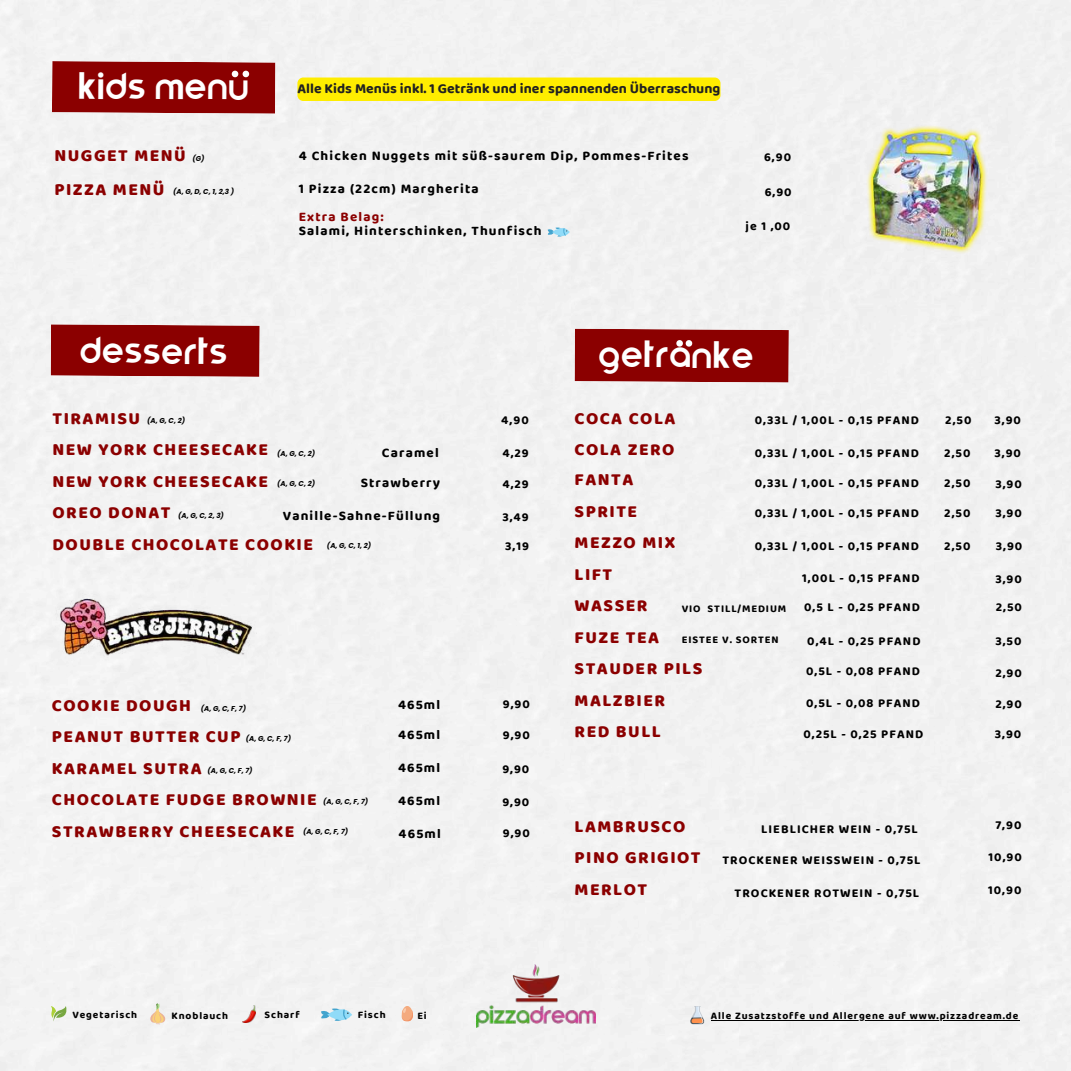
<style>
.page{position:relative;width:1071px;height:1071px;background:#f3f3f3}
.page>*{position:absolute;margin:0;border:0;box-sizing:border-box;transform-origin:0 0}
.t1{font:36.23px "Comodo";letter-spacing:.045em;color:#fff}
.t2{font:800 17.5px/31.5px "Baloo Bhai 2";letter-spacing:.085em;color:#8b0000}
.t3{font:700 14px "Baloo Bhai 2";letter-spacing:.005em;color:#212121}
.t4{font:700 13.47px/29.2px "Baloo Bhai 2";letter-spacing:.085em;color:#000}
.t5{font:700 13.47px "Baloo Bhai 2";letter-spacing:.085em;color:#8b0000}
.t6{font:700 12.25px "Baloo Bhai 2";letter-spacing:.085em;color:#000}
.t7{font:700 10.5px "Baloo Bhai 2";letter-spacing:.085em;color:#000}
.t8{font:700 10.33px "Baloo Bhai 2";letter-spacing:.085em;color:#000}
.t9{font:italic 700 7px "Poppins";color:#000}
</style>
<div class="page">
<img style="left:56px;top:593px;width:201px;height:68px">
<img style="left:846px;top:123px;width:160px;height:134px">
<svg style="left:548px;top:225px;width:22px;height:14px"></svg>
<div style="left:575px;top:329px;width:214px;height:54px;background:#8b0000"></div>
<div style="left:52px;top:61px;width:223px;height:53px;background:#8b0000"></div>
<div style="left:297px;top:78px;width:424px;height:23px;background:#ffed00;border-radius:6px"></div>
<div style="left:51px;top:324px;width:209px;height:53px;background:#8b0000"></div>
<svg style="left:321px;top:1005px;width:31px;height:20px"></svg>
<img style="left:242px;top:1005px;width:13px;height:17px">
<svg style="left:150px;top:1003px;width:15px;height:22px"></svg>
<svg style="left:51px;top:1006px;width:15px;height:15px"></svg>
<svg style="left:690px;top:1006px;width:14px;height:18px"></svg>
<hr style="left:711px;top:1020px;width:308px;height:1px;background:#000">
<svg style="left:401px;top:1006px;width:12px;height:16px"></svg>
<img style="left:476px;top:964px;width:119px;height:63px">
<h1 class="t1" style="left:79px;top:62px;width:171px">KIDS MENU</h1>
<p class="t3" style="left:297px;top:80px;width:425px">Alle Kids Menüs inkl. 1 Getränk und iner spannenden Überraschung</p>
<h2 class="t2" style="left:54px;top:139px;width:133px;line-height:33.2px">NUGGET MENÜ<br>PIZZA MENÜ</h2>
<p class="t4" style="left:299px;top:140px;width:391px">4 Chicken Nuggets mit süß-saurem Dip, Pommes-Frites</p>
<p class="t9" style="left:192px;top:153px;width:14px">(G)</p>
<p class="t9" style="left:173px;top:186px;width:63px">(A, G, D, C, 1, 2,3 )</p>
<p class="t4" style="left:299px;top:174px;width:181px">1 Pizza (22cm) Margherita</p>
<p class="t5" style="left:299px;top:208px;width:86px">Extra Belag:</p>
<p class="t4" style="left:299px;top:216px;width:244px">Salami, Hinterschinken, Thunfisch</p>
<p class="t6" style="left:764px;top:150px;width:29px">6,90</p>
<p class="t6" style="left:765px;top:184px;width:29px">6,90</p>
<p class="t6" style="left:746px;top:219px;width:46px">je 1 ,00</p>
<h1 class="t1" style="left:80px;top:327px;width:148px">DESSERTS</h1>
<h2 class="t2" style="left:52px;top:402px;width:262px">TIRAMISU<br>NEW YORK CHEESECAKE<br>NEW YORK CHEESECAKE<br>OREO DONAT<br>DOUBLE CHOCOLATE COOKIE</h2>
<p class="t9" style="left:147px;top:415px;width:39px">(A, G, C, 2)</p>
<p class="t6" style="left:501px;top:413px;width:29px">4,90</p>
<p class="t9" style="left:277px;top:448px;width:39px">(A, G, C, 2)</p>
<p class="t9" style="left:277px;top:479px;width:39px">(A, G, C, 2)</p>
<p class="t4" style="left:382px;top:437px;width:58px">Caramel</p>
<p class="t4" style="left:361px;top:467px;width:81px">Strawberry</p>
<p class="t6" style="left:502px;top:446px;width:28px">4,29</p>
<p class="t6" style="left:502px;top:476px;width:28px">4,29</p>
<p class="t6" style="left:502px;top:509px;width:28px">3,49</p>
<p class="t6" style="left:505px;top:539px;width:25px">3,19</p>
<p class="t4" style="left:283px;top:501px;width:159px">Vanille-Sahne-Füllung</p>
<p class="t9" style="left:178px;top:511px;width:47px">(A, G, C, 2, 3)</p>
<p class="t9" style="left:327px;top:541px;width:46px">(A, G, C, 1, 2)</p>
<h2 class="t2" style="left:52px;top:689px;width:266px">COOKIE DOUGH<br>PEANUT BUTTER CUP<br>KARAMEL SUTRA<br>CHOCOLATE FUDGE BROWNIE<br>STRAWBERRY CHEESECAKE</h2>
<p class="t9" style="left:201px;top:704px;width:47px">(A, G, C, F, 7)</p>
<p class="t9" style="left:246px;top:734px;width:47px">(A, G, C, F, 7)</p>
<p class="t9" style="left:207px;top:765px;width:47px">(A, G, C, F, 7)</p>
<p class="t9" style="left:323px;top:797px;width:47px">(A, G, C, F, 7)</p>
<p class="t9" style="left:303px;top:827px;width:47px">(A, G, C, F, 7)</p>
<p class="t6" style="left:503px;top:696px;width:29px">9,90</p>
<p class="t6" style="left:503px;top:728px;width:29px">9,90</p>
<p class="t6" style="left:502px;top:761px;width:29px">9,90</p>
<p class="t6" style="left:502px;top:794px;width:29px">9,90</p>
<p class="t4" style="left:398px;top:690px;width:44px">465ml<br>465ml</p>
<p class="t4" style="left:398px;top:753px;width:44px">465ml</p>
<p class="t4" style="left:398px;top:786px;width:44px">465ml</p>
<p class="t4" style="left:399px;top:819px;width:44px">465ml</p>
<p class="t6" style="left:503px;top:826px;width:29px">9,90</p>
<h1 class="t1" style="left:599px;top:330px;width:155px">GETRANKE</h1>
<h2 class="t2" style="left:575px;top:402px;width:129px">COCA COLA<br>COLA ZERO<br>FANTA<br>SPRITE<br>MEZZO MIX<br>LIFT<br>WASSER<br>FUZE TEA<br>STAUDER PILS<br>MALZBIER<br>RED BULL</h2>
<p class="t6" style="left:755px;top:412px;width:166px">0,33L / 1,00L - 0,15 PFAND</p>
<p class="t6" style="left:755px;top:446px;width:166px">0,33L / 1,00L - 0,15 PFAND</p>
<p class="t6" style="left:755px;top:476px;width:166px">0,33L / 1,00L - 0,15 PFAND</p>
<p class="t6" style="left:755px;top:506px;width:166px">0,33L / 1,00L - 0,15 PFAND</p>
<p class="t6" style="left:755px;top:538px;width:166px">0,33L / 1,00L - 0,15 PFAND</p>
<p class="t6" style="left:802px;top:571px;width:119px">1,00L - 0,15 PFAND</p>
<p class="t6" style="left:804px;top:600px;width:117px">0,5 L - 0,25 PFAND</p>
<p class="t6" style="left:807px;top:634px;width:115px">0,4L - 0,25 PFAND</p>
<p class="t6" style="left:806px;top:664px;width:115px">0,5L - 0,08 PFAND</p>
<p class="t6" style="left:995px;top:413px;width:28px">3,90</p>
<p class="t6" style="left:995px;top:446px;width:28px">3,90</p>
<p class="t6" style="left:995px;top:476px;width:28px">3,90</p>
<p class="t6" style="left:995px;top:506px;width:28px">3,90</p>
<p class="t6" style="left:996px;top:538px;width:28px">3,90</p>
<p class="t6" style="left:995px;top:571px;width:28px">3,90</p>
<p class="t6" style="left:996px;top:600px;width:28px">2,50</p>
<p class="t6" style="left:945px;top:413px;width:28px">2,50</p>
<p class="t6" style="left:944px;top:446px;width:28px">2,50</p>
<p class="t6" style="left:944px;top:476px;width:28px">2,50</p>
<p class="t6" style="left:944px;top:505px;width:28px">2,50</p>
<p class="t6" style="left:944px;top:538px;width:28px">2,50</p>
<p class="t7" style="left:682px;top:602px;width:106px">VIO STILL/MEDIUM</p>
<p class="t7" style="left:682px;top:633px;width:99px">EISTEE V. SORTEN</p>
<p class="t6" style="left:995px;top:634px;width:28px">3,50</p>
<p class="t6" style="left:995px;top:665px;width:28px">2,90</p>
<p class="t6" style="left:806px;top:695px;width:115px">0,5L - 0,08 PFAND</p>
<p class="t6" style="left:995px;top:697px;width:28px">2,90</p>
<p class="t6" style="left:995px;top:726px;width:28px">3,90</p>
<p class="t6" style="left:803px;top:727px;width:121px">0,25L - 0,25 PFAND</p>
<h2 class="t2" style="left:575px;top:810px;width:128px">LAMBRUSCO<br>PINO GRIGIOT<br>MERLOT</h2>
<p class="t6" style="left:761px;top:821px;width:158px">LIEBLICHER WEIN - 0,75L</p>
<p class="t6" style="left:722px;top:853px;width:200px">TROCKENER WEISSWEIN - 0,75L</p>
<p class="t6" style="left:735px;top:886px;width:186px">TROCKENER ROTWEIN - 0,75L</p>
<p class="t6" style="left:995px;top:817px;width:28px">7,90</p>
<p class="t6" style="left:989px;top:850px;width:35px">10,90</p>
<p class="t6" style="left:988px;top:883px;width:35px">10,90</p>
<p class="t8" style="left:72px;top:1009px;width:66px">Vegetarisch</p>
<p class="t8" style="left:172px;top:1009px;width:58px">Knoblauch</p>
<p class="t8" style="left:265px;top:1009px;width:37px">Scharf</p>
<p class="t8" style="left:358px;top:1009px;width:29px">Fisch</p>
<p class="t8" style="left:417px;top:1009px;width:11px">Ei</p>
<p class="t8" style="left:711px;top:1009px;width:309px">Alle Zusatzstoffe und Allergene auf www.pizzadream.de</p>
</div>
